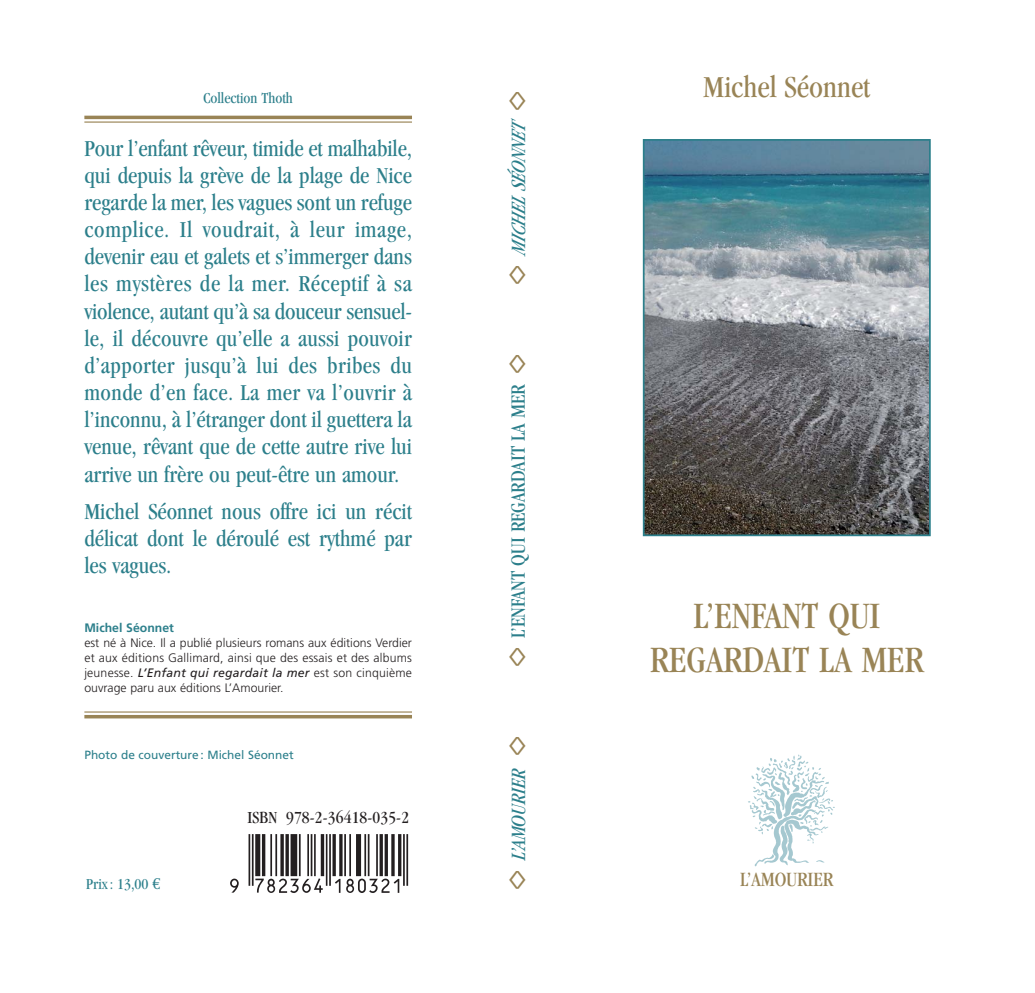
<style>
.page{position:relative;width:1035px;height:993px;background:#fff}
.page>*{position:absolute;margin:0;border:0;box-sizing:border-box;transform-origin:0 0}
.t1{font:63px "Ean P36 Lfz";color:#231f20}
.t2{font:condensed 38.5px/43.8px "Garamond";letter-spacing:.005em;color:#998456;text-align:center}
.t3{font:condensed 31.5px "Garamond";color:#998456}
.t4{font:condensed 23.62px/27.1px "Garamond";color:#2c7f8b;text-align:justify}
.t5{font:22.75px "Stempel Garamond CE";color:#998456;scale:1.8 1}
.t6{font:condensed 21px "Garamond";color:#2c7f8b}
.t7{font:italic condensed 21px "Garamond";color:#2c7f8b}
.t8{font:condensed 21px "Garamond";color:#998456}
.t9{font:condensed 17.5px "Garamond";letter-spacing:.01em;color:#231f20}
.t10{font:condensed 15.75px "Garamond";color:#2c7f8b}
.t11{font:300 12.25px/14.7px "Frutiger";color:#231f20;text-align:justify}
.t12{font:700 12.25px "Frutiger";color:#2c7f8b}
.t13{font:11.9px "Frutiger";color:#2c7f8b}
.s1{font-weight:400;font-style:italic}
.s2{font-family:"Euro Serif";font-stretch:normal}
</style>
<div class="page">
<hr style="left:84px;top:116px;width:328px;height:3px;background:#998456">
<hr style="left:84px;top:121px;width:328px;height:2px;background:#998456">
<hr style="left:84px;top:711px;width:328px;height:1px;background:#998456">
<svg style="left:84px;top:715px;width:328px;height:3px"></svg>
<img style="left:645px;top:142px;width:282px;height:391px">
<div style="left:642px;top:139px;width:288px;height:397px;border:2px solid #2c7f8b"></div>
<img style="left:748px;top:754px;width:87px;height:113px">
<p class="t10" style="left:203px;top:92px;width:91px">Collection Thoth</p>
<p class="t4" style="left:84px;top:136px;width:329px">Pour l’enfant rêveur, timide et malhabile, qui depuis la grève de la plage de Nice regarde la mer, les vagues sont un refuge complice. Il voudrait, à leur image, devenir eau et galets et s’immerger dans les mystères de la mer. Réceptif à sa violence, autant qu’à sa douceur sensuel - le, il découvre qu’elle a aussi pouvoir d’apporter jusqu’à lui des bribes du monde d’en face. La mer va l’ouvrir à l’inconnu, à l’étranger dont il guettera la venue, rêvant que de cette autre rive lui arrive un frère ou peut-être un amour.</p>
<p class="t4" style="left:84px;top:499px;width:329px">Michel Séonnet nous offre ici un récit délicat dont le déroulé est rythmé par les vagues.</p>
<p class="t12" style="left:84px;top:622px;width:91px">Michel Séonnet</p>
<p class="t11" style="left:84px;top:636px;width:329px">est né à Nice. Il a publié plusieurs romans aux éditions Verdier et aux éditions Gallimard, ainsi que des essais et des albums jeunesse. <span class="s1">L’Enfant qui regardait la mer</span> est son cinquième ouvrage paru aux éditions L’Amourier.</p>
<p class="t13" style="left:84px;top:749px;width:211px">Photo de couverture : Michel Séonnet</p>
<p class="t10" style="left:86px;top:877px;width:76px">Prix : 13,00 <span class="s2">€</span></p>
<p class="t9" style="left:247px;top:810px;width:163px">ISBN 978-2-36418-035-2</p>
<h1 class="t1" style="left:230px;top:833px;width:179px">-:HSMDQE=V]UXWV:</h1>
<p class="t5" style="left:505px;top:91px;width:15px">◊</p>
<p class="t7" style="left:510px;top:255px;width:139px;rotate:-90deg">MICHEL SÉONNET</p>
<p class="t5" style="left:505px;top:265px;width:15px">◊</p>
<p class="t5" style="left:505px;top:354px;width:15px">◊</p>
<p class="t6" style="left:510px;top:638px;width:256px;rotate:-90deg">L’ENFANT QUI REGARDAIT LA MER</p>
<p class="t5" style="left:505px;top:647px;width:15px">◊</p>
<p class="t5" style="left:505px;top:736px;width:15px">◊</p>
<p class="t7" style="left:510px;top:860px;width:95px;rotate:-90deg">L’AMOURIER</p>
<p class="t5" style="left:505px;top:870px;width:15px">◊</p>
<h3 class="t3" style="left:703px;top:75px;width:168px">Michel Séonnet</h3>
<h2 class="t2" style="left:649px;top:596px;width:275px">L’ENFANT QUI<br>REGARDAIT LA MER</h2>
<p class="t8" style="left:740px;top:871px;width:94px">L’AMOURIER</p>
</div>
